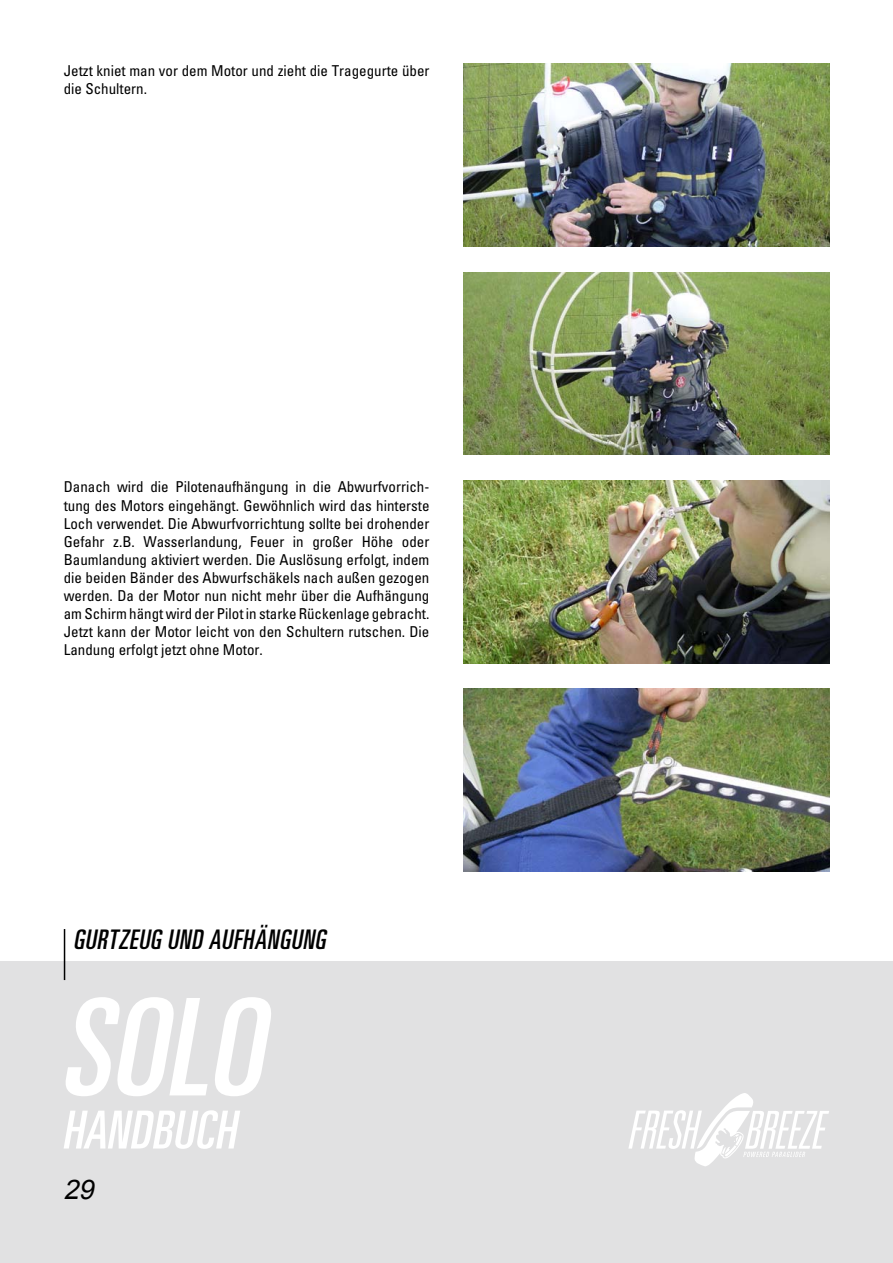
<style>
.page{position:relative;width:893px;height:1263px;background:#fff}
.page>*{position:absolute;margin:0;border:0;box-sizing:border-box;transform-origin:0 0}
.t1{font:italic ultra-condensed 135px "Univers";color:#fff}
.t2{font:italic ultra-condensed 52.5px "Univers";color:#fff}
.t3{font:italic ultra-condensed 27px "Univers";color:#000}
.t4{font:italic 27px "Arial";color:#000}
.t5{font:condensed 15px/18px "Univers";color:#000}
</style>
<div class="page">
<div style="left:0;top:961px;width:893px;height:302px;background:#e1e1e2"></div>
<hr style="left:64px;top:929px;width:1px;height:51px;background:#000">
<svg style="left:629px;top:1093px;width:200px;height:73px"></svg>
<img style="left:464px;top:64px;width:365px;height:183px">
<img style="left:464px;top:272px;width:365px;height:183px">
<img style="left:464px;top:480px;width:365px;height:183px">
<img style="left:464px;top:689px;width:365px;height:183px">
<p class="t5" style="left:64px;top:61px;width:367px">Jetzt kniet man vor dem Motor und zieht die Tragegurte über die Schultern.</p>
<p class="t5" style="left:64px;top:478px;width:367px;text-align:justify">Danach wird die Pilotenaufhängung in die Abwurfvorrich&shy;tung des Motors eingehängt. Gewöhnlich wird das hinterste Loch verwendet. Die Abwurfvorrichtung sollte bei drohender Gefahr z.B. Wasserlandung, Feuer in großer Höhe oder Baumlandung aktiviert werden. Die Auslösung erfolgt, indem die beiden Bänder des Abwurfschäkels nach außen gezogen werden. Da der Motor nun nicht mehr über die Aufhängung am Schirm hängt wird der Pilot in starke Rückenlage gebracht.<br>Jetzt kann der Motor leicht von den Schultern rutschen. Die Landung erfolgt jetzt ohne Motor.</p>
<h3 class="t3" style="left:73px;top:924px;width:259px">GURTZEUG UND AUFHÄNGUNG</h3>
<h1 class="t1" style="left:60px;top:971px;width:231px">SOLO</h1>
<h2 class="t2" style="left:62px;top:1100px;width:186px">HANDBUCH</h2>
<h3 class="t4" style="left:64px;top:1175px;width:37px">29</h3>
</div>
